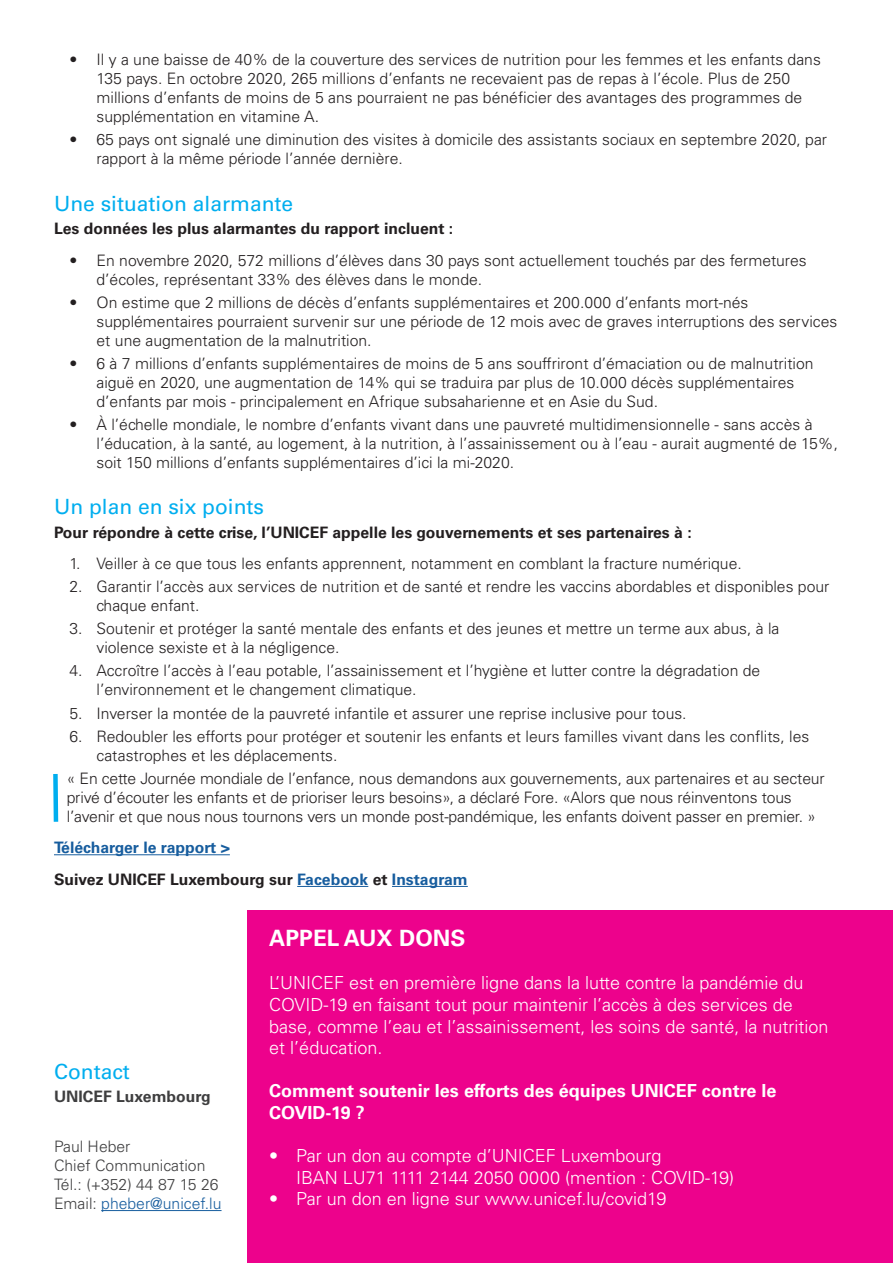
<style>
.page{position:relative;width:893px;height:1263px;background:#fff}
.page>*{position:absolute;margin:0;border:0;box-sizing:border-box;transform-origin:0 0}
.t1{font:700 22.5px "Univers LT Std";color:#fff}
.Heading_2{font:21px "Univers LT Std";color:#00aeef}
.t2{font:300 18px/21.6px "Univers LT Std";color:#fff}
.t3{font:700 18px/21.6px "Univers LT Std";color:#fff}
.Paragraph_Style_2{font:300 15.75px/18.9px "Univers LT Std";color:#231f20}
.Paragraph_Style_2-2{font:700 15.75px "Univers LT Std";color:#231f20}
.Paragraph_Style_2-3{font:300 15.75px/18.9px "Univers LT Std";color:#3e3e3f}
.Paragraph_Style_2-4{font:700 15.75px "Univers LT Std";color:#175d9e}
.Paragraph_Style_2-5{font:700 15.75px "Univers LT Std";color:#3e3e3f}
.s1{color:#175d9e}
</style>
<div class="page">
<div style="left:247px;top:911px;width:646px;height:352px;background:#ed028c"></div>
<hr style="left:54px;top:854px;width:176px;height:1px;background:#175d9e">
<hr style="left:297px;top:886px;width:71px;height:1px;background:#175d9e">
<hr style="left:392px;top:886px;width:76px;height:1px;background:#175d9e">
<hr style="left:101px;top:1210px;width:121px;height:1px;background:#175d9e">
<svg style="left:53px;top:774px;width:6px;height:48px"></svg>
<p class="Paragraph_Style_2" style="left:97px;top:50px;width:726px;text-indent:-27px">• Il y a une baisse de 40% de la couverture des services de nutrition pour les femmes et les enfants dans 135 pays. En octobre 2020, 265 millions d’enfants ne recevaient pas de repas à l’école. Plus de 250 millions d’enfants de moins de 5 ans pourraient ne pas bénéficier des avantages des programmes de supplémentation en vitamine A.</p>
<p class="Paragraph_Style_2" style="left:97px;top:130px;width:732px;text-indent:-27px">• 65 pays ont signalé une diminution des visites à domicile des assistants sociaux en septembre 2020, par rapport à la même période l’année dernière.</p>
<p class="Heading_2" style="left:54px;top:191px;width:241px">Une situation alarmante</p>
<p class="Paragraph_Style_2-2" style="left:54px;top:219px;width:401px">Les données les plus alarmantes du rapport incluent :</p>
<p class="Paragraph_Style_2" style="left:97px;top:251px;width:712px;text-indent:-27px">• En novembre 2020, 572 millions d’élèves dans 30 pays sont actuellement touchés par des fermetures d’écoles, représentant 33% des élèves dans le monde.</p>
<p class="Paragraph_Style_2" style="left:97px;top:293px;width:742px;text-indent:-27px">• On estime que 2 millions de décès d’enfants supplémentaires et 200.000 d’enfants mort-nés supplémentaires pourraient survenir sur une période de 12 mois avec de graves interruptions des services et une augmentation de la malnutrition.</p>
<p class="Paragraph_Style_2" style="left:97px;top:354px;width:719px;text-indent:-27px">• 6 à 7 millions d’enfants supplémentaires de moins de 5 ans souffriront d’émaciation ou de malnutrition aiguë en 2020, une augmentation de 14% qui se traduira par plus de 10.000 décès supplémentaires d’enfants par mois - principalement en Afrique subsaharienne et en Asie du Sud.</p>
<p class="Paragraph_Style_2" style="left:97px;top:415px;width:743px;text-indent:-27px">• À l’échelle mondiale, le nombre d’enfants vivant dans une pauvreté multidimensionnelle - sans accès à l’éducation, à la santé, au logement, à la nutrition, à l’assainissement ou à l’eau - aurait augmenté de 15%, soit 150 millions d’enfants supplémentaires d’ici la mi-2020.</p>
<p class="Heading_2" style="left:54px;top:494px;width:212px">Un plan en six points</p>
<p class="Paragraph_Style_2-2" style="left:54px;top:523px;width:639px">Pour répondre à cette crise, l’UNICEF appelle les gouvernements et ses partenaires à :</p>
<p class="Paragraph_Style_2" style="left:70px;top:554px;width:674px">1. Veiller à ce que tous les enfants apprennent, notamment en comblant la fracture numérique.</p>
<p class="Paragraph_Style_2" style="left:97px;top:577px;width:734px;text-indent:-27px">2. Garantir l’accès aux services de nutrition et de santé et rendre les vaccins abordables et disponibles pour chaque enfant.</p>
<p class="Paragraph_Style_2" style="left:97px;top:619px;width:684px;text-indent:-27px">3. Soutenir et protéger la santé mentale des enfants et des jeunes et mettre un terme aux abus, à la violence sexiste et à la négligence.</p>
<p class="Paragraph_Style_2" style="left:97px;top:661px;width:665px;text-indent:-27px">4. Accroître l’accès à l’eau potable, l’assainissement et l’hygiène et lutter contre la dégradation de l’environnement et le changement climatique.</p>
<p class="Paragraph_Style_2" style="left:70px;top:703px;width:619px">5. Inverser la montée de la pauvreté infantile et assurer une reprise inclusive pour tous.</p>
<p class="Paragraph_Style_2" style="left:97px;top:727px;width:714px;text-indent:-27px">6. Redoubler les efforts pour protéger et soutenir les enfants et leurs familles vivant dans les conflits, les catastrophes et les déplacements.</p>
<p class="Paragraph_Style_2" style="left:67px;top:769px;width:760px">« En cette Journée mondiale de l’enfance, nous demandons aux gouvernements, aux partenaires et au secteur privé d’écouter les enfants et de prioriser leurs besoins», a déclaré Fore. «Alors que nous réinventons tous l’avenir et que nous nous tournons vers un monde post-pandémique, les enfants doivent passer en premier. »</p>
<p class="Paragraph_Style_2-4" style="left:54px;top:838px;width:177px">Télécharger le rapport &gt;</p>
<p class="Paragraph_Style_2-2" style="left:54px;top:870px;width:415px">Suivez UNICEF Luxembourg sur <span class="s1">Facebook</span> et <span class="s1">Instagram</span></p>
<p class="Heading_2" style="left:54px;top:1059px;width:77px">Contact</p>
<p class="Paragraph_Style_2-5" style="left:54px;top:1087px;width:158px">UNICEF Luxembourg</p>
<p class="Paragraph_Style_2-3" style="left:54px;top:1137px;width:169px">Paul Heber<br>Chief Communication<br>Tél.: (+352) 44 87 15 26<br>Email: <span class="s1">pheber@unicef.lu</span></p>
<p class="t1" style="left:269px;top:925px;width:198px">APPEL AUX DONS</p>
<p class="t2" style="left:269px;top:972px;width:561px">L’UNICEF est en première ligne dans la lutte contre la pandémie du COVID-19 en faisant tout pour maintenir l’accès à des services de base, comme l’eau et l’assainissement, les soins de santé, la nutrition et l’éducation.</p>
<p class="t3" style="left:269px;top:1080px;width:509px">Comment soutenir les efforts des équipes UNICEF contre le<br>COVID-19 ?</p>
<p class="t2" style="left:296px;top:1145px;width:439px;text-indent:-27px">• Par un don au compte d’UNICEF Luxembourg<br>IBAN LU71 1111 2144 2050 0000 (mention : COVID-19)</p>
<p class="t2" style="left:269px;top:1188px;width:398px">• Par un don en ligne sur www.unicef.lu/covid19</p>
</div>
